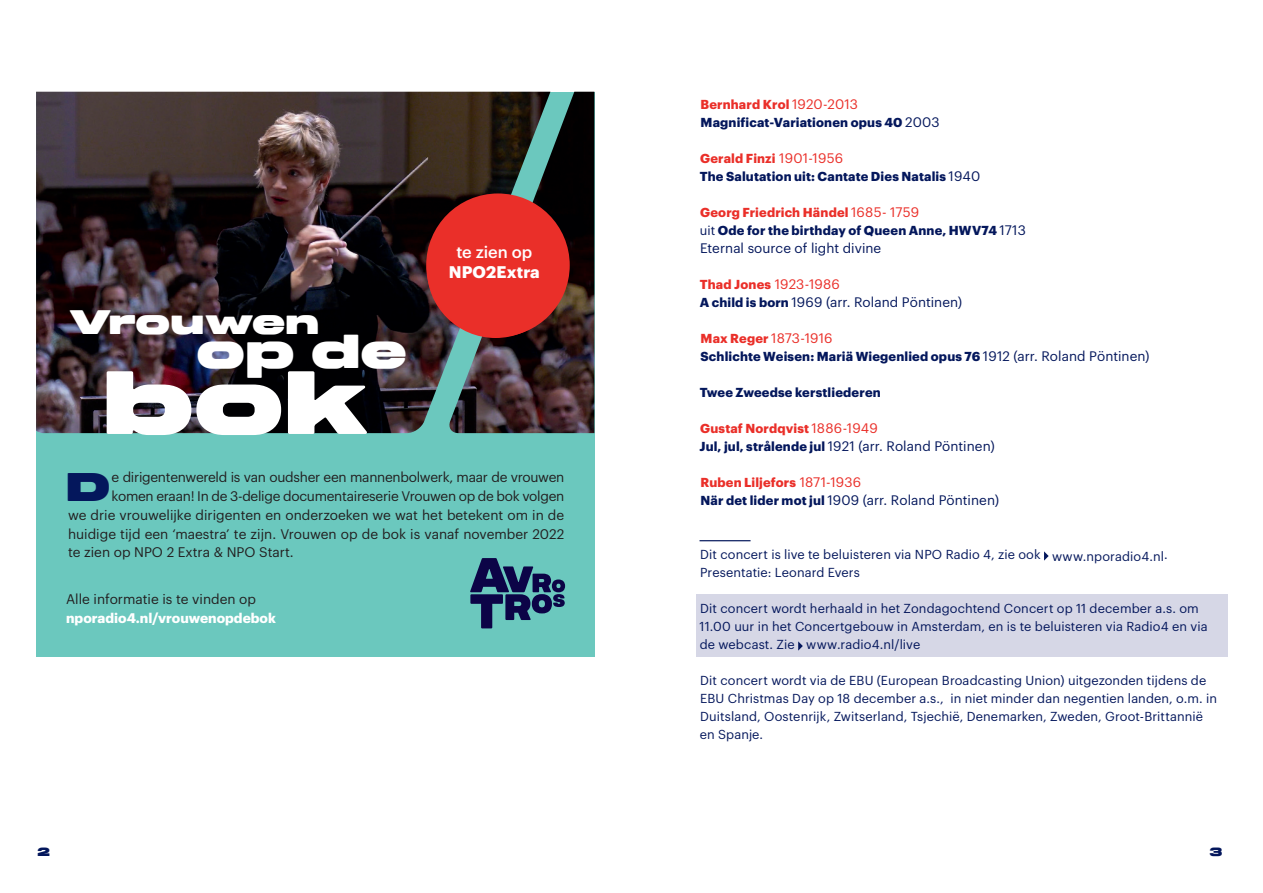
<style>
.page{position:relative;width:1263px;height:893px;background:#fff}
.page>*{position:absolute;margin:0;border:0;box-sizing:border-box;transform-origin:0 0}
.t1{font:900 89.55px "Midnight BETA 60";color:#fff}
.t2{font:900 48.45px "Midnight BETA 60";color:#fff}
.t3{font:900 40.65px "Midnight BETA 60";color:#04175c}
.t4{font:900 34.65px "Midnight BETA 60";color:#fff}
.t5{font:700 16.5px "Graphik";letter-spacing:.005em;color:#fff}
.t6{font:500 16.5px "Graphik";letter-spacing:-.005em;color:#fff}
.t7{font:13.65px "Graphik";letter-spacing:-.005em;color:#231f20}
.t8{font:700 13.65px "Graphik";color:#fff}
.t9{font:13.65px "Graphik";letter-spacing:-.01em;color:#fff}
.t10{font:13.5px "Graphik";letter-spacing:.005em;color:#04175c}
.t11{font:13.5px "Graphik";letter-spacing:.005em;color:#ea2f29}
.t12{font:700 12.9px "Graphik";color:#fff}
.t13{font:12.75px/18px "Graphik";letter-spacing:.01em;color:#04175c}
.t14{font:700 12.75px/18px "Graphik";letter-spacing:.015em;color:#04175c}
.t15{font:700 12.75px "Graphik";letter-spacing:.015em;color:#ea2f29}
.t16{font:900 12px "Midnight BETA 60";color:#04175c}
.s1{color:#ea2f29}
.s2{font-weight:400;font-size:13.5px;color:#ea2f29}
.s3{font-weight:400;font-size:13.5px}
.s4{font-weight:400}
.s5{font-weight:700;font-size:12.75px}
</style>
<div class="page">
<div style="left:36px;top:92px;width:558px;height:564px;background:#6bc8be"></div>
<img style="left:36px;top:92px;width:412px;height:341px">
<img style="left:448px;top:92px;width:146px;height:341px">
<svg style="left:470px;top:558px;width:95px;height:70px"></svg>
<div style="left:426px;top:193px;width:144px;height:144px;background:#ea2f29;border-radius:50%"></div>
<div style="left:696px;top:594px;width:532px;height:62px;background:#d6d7e6"></div>
<hr style="left:699px;top:540px;width:51px;height:1px;background:#04175c">
<svg style="left:1044px;top:551px;width:5px;height:10px"></svg>
<svg style="left:798px;top:641px;width:5px;height:10px"></svg>
<h3 class="t4" style="left:69px;top:302px;width:252px">Vrouwen</h3>
<h2 class="t2" style="left:197px;top:324px;width:212px">op de</h2>
<h1 class="t1" style="left:102px;top:353px;width:268px">bok</h1>
<p class="t6" style="left:456px;top:240px;width:77px">te zien op</p>
<p class="t5" style="left:449px;top:259px;width:92px">NPO2Extra</p>
<p class="t12" style="left:455px;top:242px;width:82px">Kijk afl. 2 &amp; 3</p>
<p class="t9" style="left:440px;top:258px;width:112px">zat 12 nov 12.00 u</p>
<h3 class="t3" style="left:66px;top:464px;width:46px">D</h3>
<p class="t7" style="left:112px;top:466px;width:454px">e dirigentenwereld is van oudsher een mannenbolwerk, maar de vrouwen</p>
<p class="t7" style="left:112px;top:485px;width:454px">komen eraan! In de 3-delige documentaireserie Vrouwen op de bok volgen</p>
<p class="t7" style="left:68px;top:504px;width:498px">we drie vrouwelijke dirigenten en onderzoeken we wat het betekent om in de</p>
<p class="t7" style="left:68px;top:523px;width:498px">huidige tijd een ‘maestra’ te zijn. Vrouwen op de bok is vanaf november 2022</p>
<p class="t7" style="left:68px;top:542px;width:227px">te zien op NPO 2 Extra &amp; NPO Start.</p>
<p class="t7" style="left:66px;top:589px;width:191px">Alle informatie is te vinden op</p>
<p class="t8" style="left:66px;top:608px;width:211px">nporadio4.nl/vrouwenopdebok</p>
<p class="t14" style="left:700px;top:95px;width:241px"><span class="s1">Bernhard Krol</span> <span class="s2">1920-2013<br></span>Magnificat-Variationen opus 40 <span class="s3">2003</span></p>
<p class="t14" style="left:700px;top:149px;width:282px"><span class="s1">Gerald Finzi</span> <span class="s2">1901-1956<br></span>The Salutation uit: Cantate Dies Natalis <span class="s3">1940</span></p>
<p class="t14" style="left:700px;top:203px;width:327px"><span class="s1">Georg Friedrich Händel</span> <span class="s2">1685- 1759<br></span><span class="s4">uit</span> Ode for the birthday of Queen Anne, HWV74 <span class="s3">1713</span></p>
<p class="t10" style="left:700px;top:238px;width:183px">Eternal source of light divine</p>
<p class="t15" style="left:700px;top:275px;width:142px">Thad Jones <span class="s3">1923-1986</span></p>
<p class="t10" style="left:700px;top:292px;width:264px"><span class="s5">A child is born</span> 1969 (arr. Roland Pöntinen)</p>
<p class="t11" style="left:700px;top:328px;width:134px"><span class="s5">Max Reger</span> 1873-1916</p>
<p class="t14" style="left:700px;top:347px;width:451px">Schlichte Weisen: Mariä Wiegenlied opus 76 <span class="s3">1912 (arr. Roland Pöntinen)</span></p>
<p class="t14" style="left:700px;top:383px;width:182px">Twee Zweedse kerstliederen</p>
<p class="t15" style="left:700px;top:419px;width:179px">Gustaf Nordqvist <span class="s3">1886-1949</span></p>
<p class="t10" style="left:699px;top:436px;width:297px"><span class="s5">Jul, jul, strålende jul</span> 1921 (arr. Roland Pöntinen)</p>
<p class="t15" style="left:700px;top:473px;width:162px">Ruben Liljefors <span class="s3">1871-1936</span></p>
<p class="t10" style="left:700px;top:490px;width:300px"><span class="s5">När det lider mot jul</span> 1909 (arr. Roland Pöntinen)</p>
<p class="t13" style="left:700px;top:545px;width:469px">Dit concert is live te beluisteren via NPO Radio 4, zie ook www.nporadio4.nl.<br>Presentatie: Leonard Evers</p>
<p class="t13" style="left:700px;top:599px;width:509px">Dit concert wordt herhaald in het Zondagochtend Concert op 11 december a.s. om<br>11.00 uur in het Concertgebouw in Amsterdam, en is te beluisteren via Radio4 en via de webcast. Zie www.radio4.nl/live</p>
<p class="t13" style="left:700px;top:671px;width:519px">Dit concert wordt via de EBU (European Broadcasting Union) uitgezonden tijdens de EBU Christmas Day op 18 december a.s., in niet minder dan negentien landen, o.m. in Duitsland, Oostenrijk, Zwitserland, Tsjechië, Denemarken, Zweden, Groot-Brittannië en Spanje.</p>
<p class="t16" style="left:38px;top:845px;width:13px">2</p>
<p class="t16" style="left:1210px;top:845px;width:14px">3</p>
</div>
